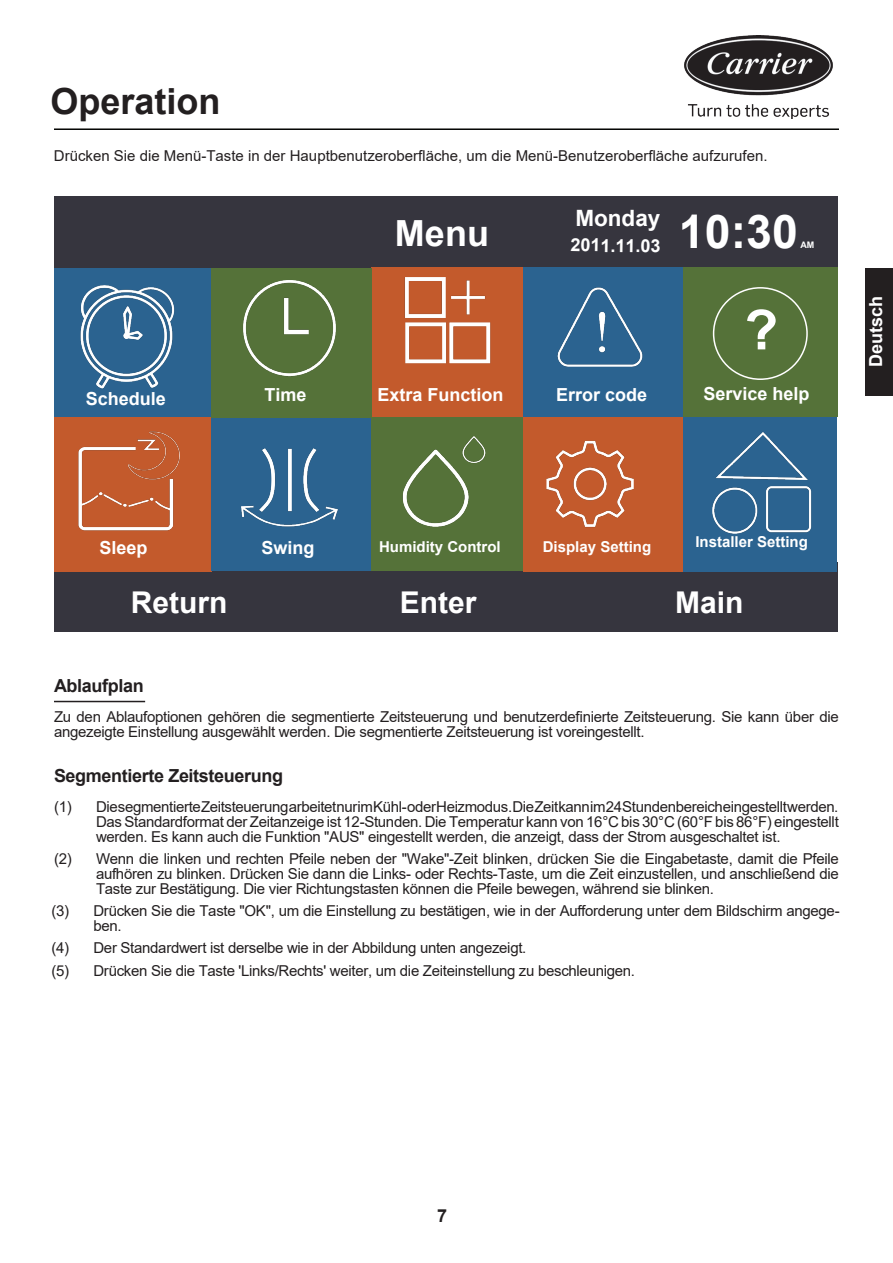
<style>
.page{position:relative;width:893px;height:1263px;background:#fff}
.page>*{position:absolute;margin:0;border:0;box-sizing:border-box;transform-origin:0 0}
.t1{font:700 55.5px "Arial";color:#fff}
.t2{font:700 46.5px "Arial";color:#fff}
.t3{font:700 36px "Arial";color:#231f20}
.t4{font:700 36px "Arial";color:#fff}
.t5{font:700 30px "Arial";color:#fff}
.t6{font:700 22.5px "Arial";color:#fff}
.t7{font:700 18px "Arial";color:#fff}
.t8{font:700 18px "Arial";letter-spacing:-.02em;color:#231f20}
.t9{font:15px/15px "Arial";letter-spacing:-.02em;color:#231f20}
.t10{font:15px "Arial";color:#231f20}
.t11{font:700 15px "Arial";color:#fff}
.t12{font:700 9px "Arial";color:#fff}
</style>
<div class="page">
<hr style="left:54px;top:128px;width:785px;height:2px;background:#040503">
<img style="left:684px;top:35px;width:149px;height:84px">
<div style="left:54px;top:562px;width:783px;height:69px;background:#36353e"></div>
<div style="left:677px;top:416px;width:160px;height:155px;background:#2b6390"></div>
<div style="left:54px;top:197px;width:783px;height:71px;background:#36353e"></div>
<div style="left:54px;top:268px;width:157px;height:149px;background:#2b6390"></div>
<div style="left:523px;top:267px;width:160px;height:150px;background:#2b6390"></div>
<div style="left:372px;top:267px;width:151px;height:150px;background:#c35a2c"></div>
<div style="left:523px;top:417px;width:160px;height:154px;background:#c35a2c"></div>
<div style="left:54px;top:417px;width:157px;height:154px;background:#c35a2c"></div>
<div style="left:211px;top:417px;width:161px;height:154px;background:#2b6390"></div>
<div style="left:211px;top:268px;width:161px;height:149px;background:#557239"></div>
<div style="left:372px;top:417px;width:151px;height:154px;background:#557239"></div>
<div style="left:683px;top:268px;width:154px;height:149px;background:#557239"></div>
<img style="left:80px;top:285px;width:95px;height:104px">
<img style="left:243px;top:280px;width:93px;height:97px">
<img style="left:404px;top:277px;width:87px;height:87px">
<img style="left:557px;top:287px;width:86px;height:80px">
<div style="left:713px;top:287px;width:95px;height:93px;border:2px solid #fff;border-radius:50%"></div>
<img style="left:78px;top:431px;width:102px;height:100px">
<img style="left:241px;top:448px;width:97px;height:79px">
<img style="left:402px;top:436px;width:84px;height:91px">
<img style="left:546px;top:441px;width:88px;height:87px">
<img style="left:712px;top:432px;width:100px;height:102px">
<hr style="left:54px;top:701px;width:91px;height:1px;background:#231f20">
<div style="left:865px;top:268px;width:28px;height:127px;background:#231f20"></div>
<p class="t3" style="left:50px;top:76px;width:172px">Operation</p>
<p class="t10" style="left:54px;top:146px;width:715px">Drücken Sie die Menü-Taste in der Hauptbenutzeroberfläche, um die Menü-Benutzeroberfläche aufzurufen.</p>
<p class="t7" style="left:86px;top:386px;width:82px">Schedule</p>
<p class="t4" style="left:395px;top:208px;width:95px">Menu</p>
<p class="t6" style="left:575px;top:202px;width:87px">Monday</p>
<p class="t7" style="left:571px;top:232px;width:92px;rotate:1deg">2011.11.03</p>
<p class="t2" style="left:679px;top:199px;width:120px">10:30</p>
<p class="t12" style="left:800px;top:238px;width:15px">AM</p>
<p class="t7" style="left:265px;top:382px;width:44px">Time</p>
<p class="t7" style="left:377px;top:382px;width:128px">Extra Function</p>
<p class="t7" style="left:556px;top:382px;width:93px">Error code</p>
<p class="t1" style="left:744px;top:291px;width:35px">?</p>
<p class="t7" style="left:704px;top:381px;width:108px">Service help</p>
<p class="t7" style="left:863px;top:367px;width:73px;rotate:-90deg">Deutsch</p>
<p class="t7" style="left:99px;top:535px;width:50px">Sleep</p>
<p class="t7" style="left:262px;top:535px;width:55px">Swing</p>
<p class="t11" style="left:379px;top:536px;width:123px">Humidity Control</p>
<p class="t11" style="left:543px;top:536px;width:110px">Display Setting</p>
<p class="t11" style="left:695px;top:531px;width:114px">Installer Setting</p>
<p class="t5" style="left:131px;top:581px;width:98px">Return</p>
<p class="t5" style="left:400px;top:581px;width:78px">Enter</p>
<p class="t5" style="left:675px;top:581px;width:70px">Main</p>
<p class="t8" style="left:54px;top:673px;width:91px">Ablaufplan</p>
<p class="t9" style="left:54px;top:709px;width:786px">Zu den Ablaufoptionen gehören die segmentierte Zeitsteuerung und benutzerdefinierte Zeitsteuerung. Sie kann über die angezeigte Einstellung ausgewählt werden. Die segmentierte Zeitsteuerung ist voreingestellt.</p>
<p class="t8" style="left:54px;top:763px;width:231px">Segmentierte Zeitsteuerung</p>
<p class="t9" style="left:96px;top:799px;width:744px;text-align:justify;text-indent:-42px">(1) Die segmentierte Zeitsteuerung arbeitet nur im Kühl- oder Heizmodus. Die Zeit kann im 24 Stundenbereich eingestellt werden.<br>Das Standardformat der Zeitanzeige ist 12-Stunden. Die Temperatur kann von 16°C bis 30°C (60°F bis 86°F) eingestellt werden. Es kann auch die Funktion "AUS" eingestellt werden, die anzeigt, dass der Strom ausgeschaltet ist.</p>
<p class="t9" style="left:96px;top:851px;width:744px;text-align:justify;text-indent:-42px">(2) Wenn die linken und rechten Pfeile neben der "Wake"-Zeit blinken, drücken Sie die Eingabetaste, damit die Pfeile aufhören zu blinken. Drücken Sie dann die Links- oder Rechts-Taste, um die Zeit einzustellen, und anschließend die Taste zur Bestätigung. Die vier Richtungstasten können die Pfeile bewegen, während sie blinken.</p>
<p class="t9" style="left:93px;top:903px;width:748px;text-indent:-42px">(3) Drücken Sie die Taste "OK", um die Einstellung zu bestätigen, wie in der Aufforderung unter dem Bildschirm angege&shy;ben.</p>
<p class="t9" style="left:51px;top:940px;width:476px">(4) Der Standardwert ist derselbe wie in der Abbildung unten angezeigt.</p>
<p class="t9" style="left:51px;top:963px;width:585px">(5) Drücken Sie die Taste 'Links/Rechts' weiter, um die Zeiteinstellung zu beschleunigen.</p>
<p class="t8" style="left:437px;top:1203px;width:12px">7</p>
</div>
